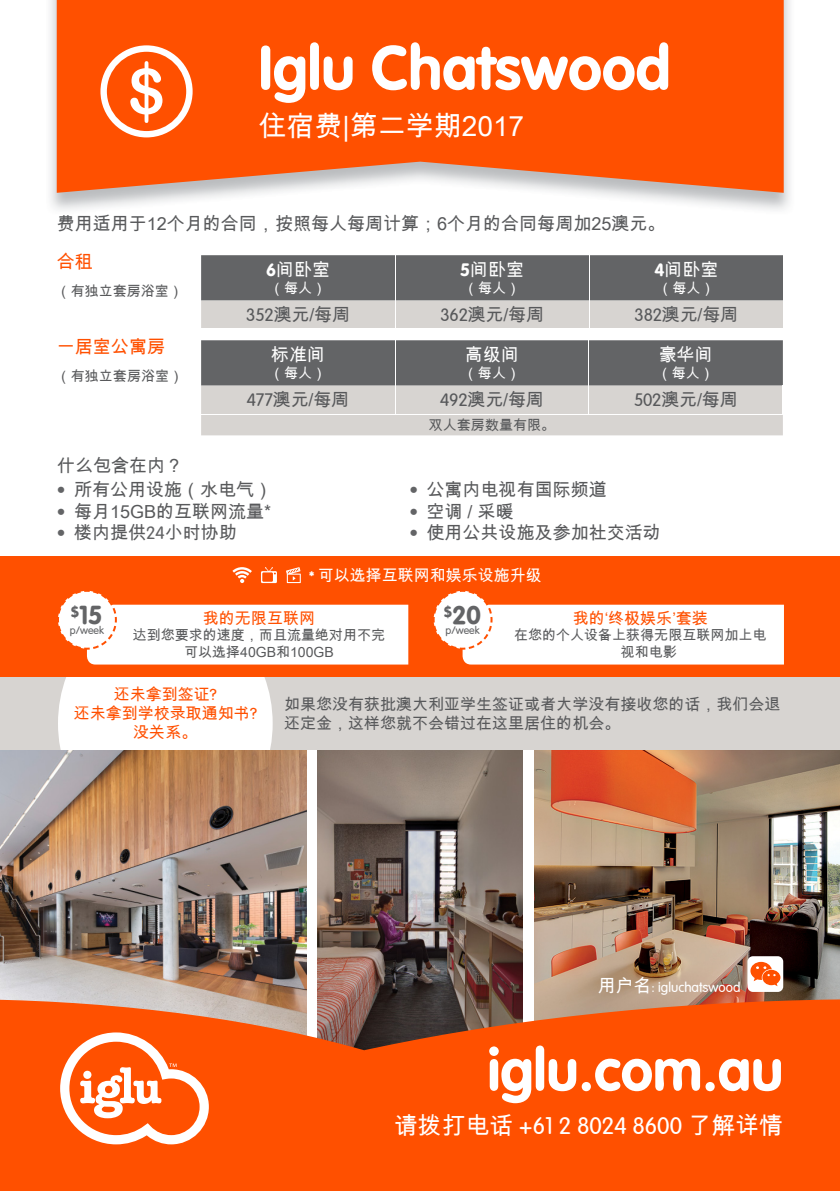
<style>
.page{position:relative;width:840px;height:1191px;background:#fff}
.page>*{position:absolute;margin:0;border:0;box-sizing:border-box;transform-origin:0 0}
.t1{font:700 63px "Vag";color:#fff}
.t2{font:700 60px "Vag";color:#fff}
.t3{font:28px "Arial Unicode MS";color:#fff}
.t4{font:700 26px "Vag";color:#636466}
.t5{font:300 24px "Vag";color:#fff}
.t6{font:18px "Arial Unicode MS";color:#58595b}
.t7{font:18px "Arial Unicode MS";color:#fff}
.t8{font:18px "Arial Unicode MS";color:#ff5000}
.t9{font:16px/19.2px "Arial Unicode MS";color:#58595b}
.t10{font:16px/19.2px "Arial Unicode MS";color:#ff5000;text-align:center}
.t11{font:16px "Arial Unicode MS";color:#fff}
.t12{font:14px/16.8px "Arial Unicode MS";color:#58595b;text-align:center}
.t13{font:14px "Arial Unicode MS";color:#fff}
.t14{font:300 14px "Vag";color:#fff}
.t15{font:300 11px "Vag";color:#636466}
.s1{font-family:"Vag";font-weight:700}
.s2{font-family:"Vag";font-weight:300}
.s3{font-family:"Vag";font-weight:300;color:#636466}
.s4{font-family:"Vag";font-weight:700;font-size:14px}
.s5{font-family:"Arial Unicode MS";font-weight:400;font-size:18px}
.s6{font-family:"Arial Unicode MS";font-weight:400}
</style>
<div class="page">
<div style="left:0;top:676px;width:839px;height:74px;background:#d7d4d1"></div>
<div style="left:58px;top:676px;width:214px;height:74px;background:#fff"></div>
<div style="left:0;top:556px;width:839px;height:120px;background:#ff5000"></div>
<svg style="left:232px;top:567px;width:20px;height:16px"></svg>
<svg style="left:286px;top:567px;width:14px;height:16px"></svg>
<svg style="left:261px;top:567px;width:16px;height:16px"></svg>
<svg style="left:58px;top:591px;width:350px;height:73px"></svg>
<svg style="left:433px;top:591px;width:350px;height:73px"></svg>
<img style="left:50px;top:0;width:740px;height:210px">
<svg style="left:57px;top:0;width:726px;height:193px;background:#fb5b12"></svg>
<img style="left:0;top:750px;width:306px;height:249px">
<img style="left:317px;top:750px;width:205px;height:249px">
<img style="left:534px;top:750px;width:305px;height:249px">
<svg style="left:201px;top:255px;width:582px;height:73px;background:#908f8f"></svg>
<svg style="left:0;top:999px;width:839px;height:192px;background:#f3540b"></svg>
<svg style="left:60px;top:1032px;width:149px;height:112px"></svg>
<svg style="left:201px;top:340px;width:582px;height:95px;background:#a09f9f"></svg>
<div style="left:747px;top:956px;width:35px;height:36px;background:#fff;border-radius:5px"></div>
<svg style="left:750px;top:962px;width:30px;height:24px"></svg>
<svg style="left:100px;top:45px;width:92px;height:92px"></svg>
<h1 class="t1" style="left:258px;top:32px;width:413px">Iglu Chatswood</h1>
<h3 class="t3" style="left:258px;top:106px;width:267px">住宿费|第二学期2017</h3>
<p class="t6" style="left:57px;top:211px;width:610px">费用适用于12个月的合同，按照每人每周计算；6个月的合同每周加25澳元。</p>
<p class="t7" style="left:266px;top:257px;width:65px"><span class="s1">6</span>间卧室</p>
<p class="t13" style="left:270px;top:278px;width:57px">（每人）</p>
<p class="t8" style="left:57px;top:249px;width:37px">合租</p>
<p class="t12" style="left:57px;top:282px;width:127px">（有独立套房浴室）</p>
<p class="t8" style="left:57px;top:334px;width:109px">一居室公寓房</p>
<p class="t12" style="left:57px;top:367px;width:127px">（有独立套房浴室）</p>
<p class="t7" style="left:460px;top:257px;width:65px"><span class="s1">5</span>间卧室</p>
<p class="t13" style="left:464px;top:278px;width:57px">（每人）</p>
<p class="t7" style="left:654px;top:257px;width:65px"><span class="s1">4</span>间卧室</p>
<p class="t13" style="left:658px;top:278px;width:57px">（每人）</p>
<p class="t6" style="left:246px;top:302px;width:105px"><span class="s2">352</span>澳元/每周</p>
<p class="t6" style="left:440px;top:302px;width:105px"><span class="s2">362</span>澳元/每周</p>
<p class="t6" style="left:634px;top:302px;width:105px"><span class="s2">382</span>澳元/每周</p>
<p class="t7" style="left:271px;top:342px;width:55px">标准间</p>
<p class="t13" style="left:270px;top:363px;width:57px">（每人）</p>
<p class="t7" style="left:658px;top:342px;width:55px">豪华间</p>
<p class="t13" style="left:657px;top:363px;width:57px">（每人）</p>
<p class="t7" style="left:464px;top:342px;width:55px">高级间</p>
<p class="t13" style="left:463px;top:363px;width:57px">（每人）</p>
<p class="t6" style="left:247px;top:387px;width:104px"><span class="s2">477</span>澳元/每周</p>
<p class="t6" style="left:440px;top:387px;width:105px"><span class="s2">492</span>澳元/每周</p>
<p class="t6" style="left:633px;top:387px;width:105px"><span class="s2">502</span>澳元/每周</p>
<p class="t12" style="left:428px;top:416px;width:127px">双人套房数量有限。</p>
<p class="t6" style="left:57px;top:453px;width:127px">什么包含在内？</p>
<p class="t6" style="left:57px;top:477px;width:217px"><span class="s3">•</span> 所有公用设施（水电气）</p>
<p class="t6" style="left:57px;top:498px;width:216px"><span class="s3">•</span> 每月15GB的互联网流量*</p>
<p class="t6" style="left:57px;top:520px;width:181px"><span class="s3">•</span> 楼内提供<span class="s3">24</span>小时协助</p>
<p class="t6" style="left:409px;top:477px;width:199px"><span class="s3">•</span> 公寓内电视有国际频道</p>
<p class="t6" style="left:409px;top:498px;width:106px"><span class="s3">•</span> 空调 / 采暖</p>
<p class="t6" style="left:409px;top:520px;width:253px"><span class="s3">•</span> 使用公共设施及参加社交活动</p>
<p class="t11" style="left:309px;top:564px;width:234px"><span class="s4">*</span> 可以选择互联网和娱乐设施升级</p>
<h3 class="t4" style="left:71px;top:600px;width:33px"><sup>$</sup>15</h3>
<p class="t15" style="left:70px;top:624px;width:36px">p/week</p>
<h3 class="t4" style="left:444px;top:600px;width:38px"><sup>$</sup>20</h3>
<p class="t15" style="left:445px;top:624px;width:36px">p/week</p>
<p class="t10" style="left:572px;top:607px;width:137px">我的‘终极娱乐’套装</p>
<p class="t12" style="left:620px;top:626px;width:147px;text-align:left;text-indent:-107px">在您的个人设备上获得无限互联网加上电视和电影</p>
<p class="t9" style="left:284px;top:693px;width:497px">如果您没有获批澳大利亚学生签证或者大学没有接收您的话，我们会退还定金，这样您就不会错过在这里居住的机会。</p>
<p class="t10" style="left:203px;top:607px;width:114px">我的无限互联网</p>
<p class="t12" style="left:133px;top:626px;width:253px">达到您要求的速度，而且流量绝对用不完可以选择40GB和100GB</p>
<p class="t10" style="left:74px;top:684px;width:184px">还未拿到签证<span class="s2">?<br></span>还未拿到学校录取通知书<span class="s2">?</span>没关系。</p>
<p class="t14" style="left:597px;top:979px;width:144px"><span class="s5">用户名</span>: igluchatswood</p>
<h2 class="t2" style="left:487px;top:1035px;width:297px">iglu.com.au</h2>
<h3 class="t5" style="left:394px;top:1112px;width:390px"><span class="s6">请拨打电话</span> +61 2 8024 8600 <span class="s6">了解详情</span></h3>
</div>
